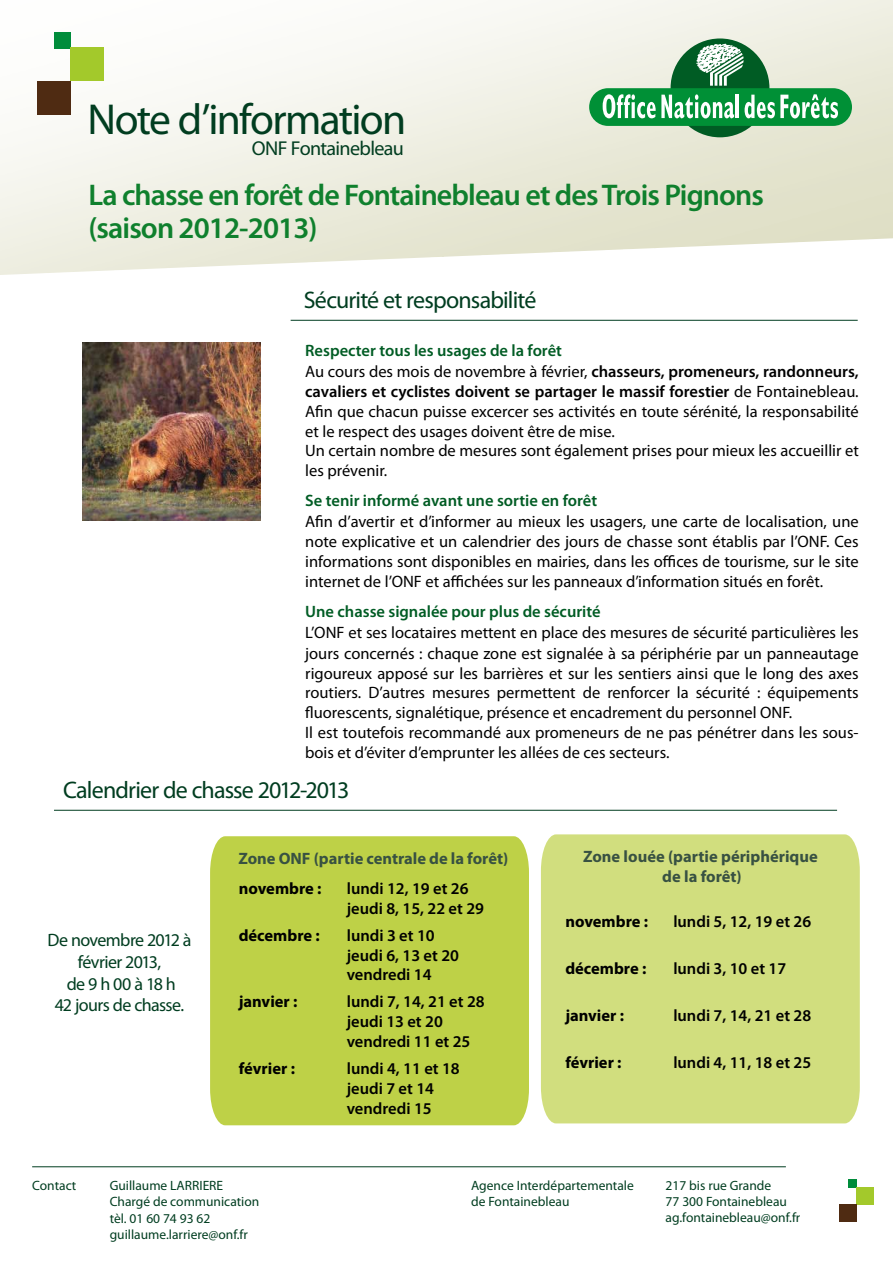
<style>
.page{position:relative;width:893px;height:1263px;background:#fff}
.page>*{position:absolute;margin:0;border:0;box-sizing:border-box;transform-origin:0 0}
.t1{font:43.5px "Myriad Pro";letter-spacing:-.04em;color:#013d20}
.t2{font:600 30px/33px "Myriad Pro";letter-spacing:-.03em;color:#0f802d}
.t3{font:24px "Myriad Pro";letter-spacing:-.035em;color:#013d20}
.t4{font:20.1px "Myriad Pro";letter-spacing:-.03em;color:#013d20}
.t5{font:18px/21.6px "Myriad Pro";letter-spacing:-.035em;color:#013d20;text-align:center}
.t6{font:16.5px/20px "Myriad Pro";color:#000}
.t7{font:600 16.5px/19.8px "Myriad Pro";color:#000}
.t8{font:600 16.5px "Myriad Pro";color:#005c24}
.t9{font:700 16.5px/19.8px "Myriad Pro";color:#385142;text-align:center}
.t10{font:700 16.5px "Myriad Pro";color:#000}
.t11{font:13.5px/16.2px "Myriad Pro";color:#013d20}
.s1{font-weight:600;color:#005c24}
.s2{font-weight:600}
</style>
<div class="page">
<img style="left:0;top:25px;width:442px;height:250px">
<img style="left:654px;top:0;width:239px;height:248px">
<div style="left:671px;top:38px;width:98px;height:99px;background:#005c24;border-radius:50%"></div>
<div style="left:589px;top:88px;width:263px;height:38px;background:#009036;border-radius:19px"></div>
<svg style="left:603px;top:94px;width:131px;height:24px"></svg>
<hr style="left:736px;top:95px;width:3px;height:23px;background:#fff">
<svg style="left:745px;top:94px;width:93px;height:24px"></svg>
<svg style="left:696px;top:44px;width:48px;height:42px"></svg>
<div style="left:54px;top:32px;width:17px;height:17px;background:#008c3b"></div>
<div style="left:70px;top:48px;width:34px;height:33px;background:#a3c92b"></div>
<div style="left:37px;top:81px;width:33px;height:33px;background:#4f2b12"></div>
<hr style="left:291px;top:320px;width:567px;height:1px;background:#013d20">
<div style="left:848px;top:1179px;width:9px;height:9px;background:#008c3b"></div>
<div style="left:856px;top:1187px;width:18px;height:18px;background:#a3c92b"></div>
<div style="left:839px;top:1205px;width:17px;height:17px;background:#4f2b12"></div>
<hr style="left:32px;top:1166px;width:754px;height:1px;background:#013d20">
<div style="left:210px;top:836px;width:319px;height:289px;background:#bed147"></div>
<div style="left:541px;top:834px;width:319px;height:289px;background:#d1de7e"></div>
<hr style="left:54px;top:810px;width:783px;height:1px;background:#013d20">
<img style="left:83px;top:342px;width:177px;height:178px">
<h1 class="t1" style="left:87px;top:92px;width:320px">Note d’information</h1>
<p class="t4" style="left:252px;top:136px;width:153px">ONF Fontainebleau</p>
<h2 class="t2" style="left:88px;top:178px;width:677px">La chasse en forêt de Fontainebleau et des Trois Pignons (saison 2012-2013)</h2>
<h3 class="t3" style="left:304px;top:285px;width:234px">Sécurité et responsabilité</h3>
<p class="t6" style="left:305px;top:340px;width:555px"><span class="s1">Respecter tous les usages de la forêt<br></span>Au cours des mois de novembre à février, <span class="s2">chasseurs, promeneurs, randonneurs, cavaliers et cyclistes doivent se partager le massif forestier</span> de Fontainebleau.<br>Afin que chacun puisse excercer ses activités en toute sérénité, la responsabilité et le respect des usages doivent être de mise.<br>Un certain nombre de mesures sont également prises pour mieux les accueillir et les prévenir.</p>
<p class="t8" style="left:305px;top:490px;width:293px">Se tenir informé avant une sortie en forêt</p>
<p class="t6" style="left:305px;top:512px;width:555px;text-align:justify">Afin d’avertir et d’informer au mieux les usagers, une carte de localisation, une note explicative et un calendrier des jours de chasse sont établis par l’ONF. Ces informations sont disponibles en mairies, dans les offices de tourisme, sur le site internet de l’ONF et affichées sur les panneaux d’information situés en forêt.</p>
<p class="t8" style="left:305px;top:601px;width:297px">Une chasse signalée pour plus de sécurité</p>
<p class="t6" style="left:305px;top:622px;width:555px">L’ONF et ses locataires mettent en place des mesures de sécurité particulières les jours concernés : chaque zone est signalée à sa périphérie par un panneautage rigoureux apposé sur les barrières et sur les sentiers ainsi que le long des axes routiers. D’autres mesures permettent de renforcer la sécurité : équipements fluorescents, signalétique, présence et encadrement du personnel ONF.<br>Il est toutefois recommandé aux promeneurs de ne pas pénétrer dans les sous&shy;bois et d’éviter d’emprunter les allées de ces secteurs.</p>
<h3 class="t3" style="left:63px;top:775px;width:288px">Calendrier de chasse 2012-2013</h3>
<p class="t5" style="left:48px;top:929px;width:145px">De novembre 2012 à février 2013,<br>de 9 h 00 à 18 h<br>42 jours de chasse.</p>
<p class="t9" style="left:238px;top:848px;width:271px">Zone ONF (partie centrale de la forêt)</p>
<p class="t9" style="left:583px;top:846px;width:236px">Zone louée (partie périphérique de la forêt)</p>
<p class="t10" style="left:565px;top:911px;width:84px">novembre :</p>
<p class="t7" style="left:673px;top:911px;width:139px">lundi 5, 12, 19 et 26</p>
<p class="t10" style="left:565px;top:958px;width:83px">décembre :</p>
<p class="t7" style="left:673px;top:958px;width:114px">lundi 3, 10 et 17</p>
<p class="t10" style="left:565px;top:1004px;width:60px">janvier :</p>
<p class="t7" style="left:673px;top:1005px;width:139px">lundi 7, 14, 21 et 28</p>
<p class="t10" style="left:565px;top:1051px;width:58px">février :</p>
<p class="t7" style="left:673px;top:1052px;width:139px">lundi 4, 11, 18 et 25</p>
<p class="t10" style="left:239px;top:878px;width:84px">novembre :</p>
<p class="t7" style="left:347px;top:878px;width:139px">lundi 12, 19 et 26 jeudi 8, 15, 22 et 29</p>
<p class="t10" style="left:239px;top:924px;width:83px">décembre :</p>
<p class="t7" style="left:347px;top:925px;width:114px">lundi 3 et 10 jeudi 6, 13 et 20 vendredi 14</p>
<p class="t10" style="left:239px;top:991px;width:60px">janvier :</p>
<p class="t7" style="left:347px;top:991px;width:139px">lundi 7, 14, 21 et 28 jeudi 13 et 20 vendredi 11 et 25</p>
<p class="t10" style="left:239px;top:1058px;width:58px">février :</p>
<p class="t7" style="left:347px;top:1058px;width:114px">lundi 4, 11 et 18 jeudi 7 et 14 vendredi 15</p>
<p class="t11" style="left:32px;top:1177px;width:46px">Contact</p>
<p class="t11" style="left:471px;top:1177px;width:164px">Agence Interdépartementale de Fontainebleau</p>
<p class="t11" style="left:110px;top:1177px;width:151px">Guillaume LARRIERE<br>Chargé de communication tèl. 01 60 74 93 62 guillaume.larriere@onf.fr</p>
<p class="t11" style="left:666px;top:1177px;width:136px">217 bis rue Grande<br>77 300 Fontainebleau ag.fontainebleau@onf.fr</p>
</div>
